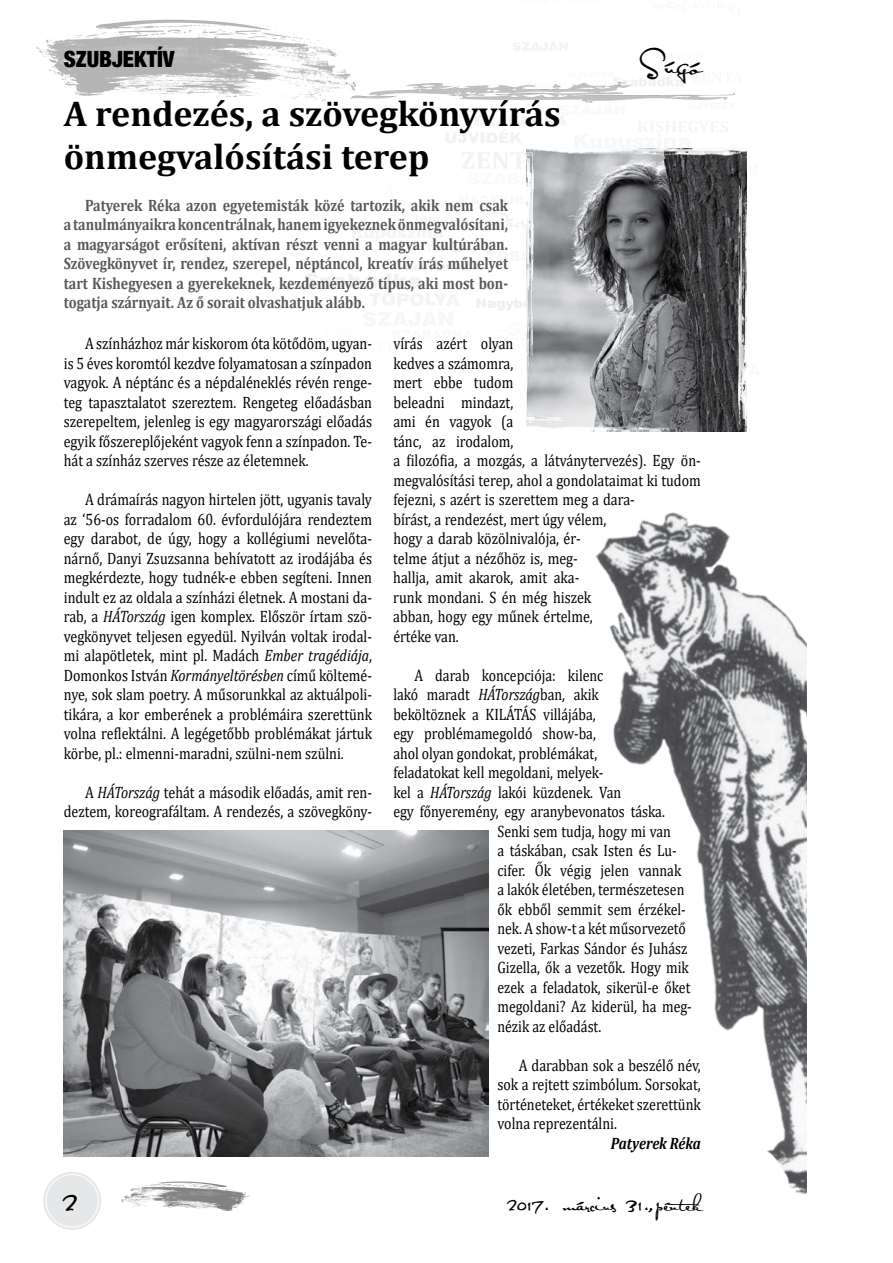
<style>
.page{position:relative;width:893px;height:1263px;background:#fff}
.page>*{position:absolute;margin:0;border:0;box-sizing:border-box;transform-origin:0 0}
.t1{font:700 36px/43.2px "Cambria";color:#000}
.t2{font:27px "Satisfaction";color:#000}
.t3{font:900 condensed 22.5px "Helvetica Neue LT Pro";color:#000}
.t4{font:18px "Satisfaction";color:#000}
.t5{font:16.5px/19.5px "Cambria";color:#000;text-align:justify;scale:.85 1}
.t6{font:16.5px "Cambria";color:#000;scale:.84 1}
.t7{font:700 16.5px/19.5px "Cambria";color:#58595b;text-align:justify;scale:.85 1}
.t8{font:italic 700 16.5px "Cambria";letter-spacing:-.01em;color:#000;scale:.85 1}
.s1{font-style:italic}
</style>
<div class="page">
<img style="left:36px;top:19px;width:699px;height:291px">
<div style="left:43px;top:1172px;width:58px;height:58px;background:#e6e7e8;border-radius:50%"></div>
<div style="left:46px;top:1174px;width:53px;height:53px;border:1px solid #fff;border-radius:50%"></div>
<img style="left:121px;top:1181px;width:129px;height:30px">
<img style="left:595px;top:512px;width:212px;height:682px">
<img style="left:526px;top:149px;width:221px;height:286px">
<img style="left:64px;top:831px;width:425px;height:326px">
<h3 class="t3" style="left:64px;top:45px;width:112px">SZUBJEKTÍV</h3>
<h1 class="t1" style="left:64px;top:91px;width:498px">A rendezés, a szövegkönyvírás önmegvalósítási terep</h1>
<p class="t7" style="left:64px;top:195px;width:524px;text-indent:21px">Patyerek Réka azon egyetemisták közé tartozik, akik nem csak a tanulmányaikra koncentrálnak, hanem igyekeznek önmegvalósítani, a magyarságot erősíteni, aktívan részt venni a magyar kultúrában.<br>Szövegkönyvet ír, rendez, szerepel, néptáncol, kreatív írás műhelyet tart Kishegyesen a gyerekeknek, kezdeményező típus, aki most bon&shy;togatja szárnyait. Az ő sorait olvashatjuk alább.</p>
<p class="t5" style="left:64px;top:334px;width:364px;text-indent:21px">A színházhoz már kiskorom óta kötődöm, ugyan&shy;is 5 éves koromtól kezdve folyamatosan a színpadon vagyok. A néptánc és a népdaléneklés révén renge&shy;teg tapasztalatot szereztem. Rengeteg előadásban szerepeltem, jelenleg is egy magyarországi előadás egyik főszereplőjeként vagyok fenn a színpadon. Te&shy;hát a színház szerves része az életemnek.</p>
<p class="t5" style="left:64px;top:490px;width:364px;text-indent:21px">A drámaírás nagyon hirtelen jött, ugyanis tavaly az ‘56-os forradalom 60. évfordulójára rendeztem egy darabot, de úgy, hogy a kollégiumi nevelőta&shy;nárnő, Danyi Zsuzsanna behívatott az irodájába és megkérdezte, hogy tudnék-e ebben segíteni. Innen indult ez az oldala a színházi életnek. A mostani da&shy;rab, a <span class="s1">HÁTország</span> igen komplex. Először írtam szö&shy;vegkönyvet teljesen egyedül. Nyilván voltak irodal&shy;mi alapötletek, mint pl. Madách <span class="s1">Ember tragédiája</span>, Domonkos István <span class="s1">Kormányeltörésben</span> című költemé&shy;nye, sok slam poetry. A műsorunkkal az aktuálpoli&shy;tikára, a kor emberének a problémáira szerettünk volna reflektálni. A legégetőbb problémákat jártuk körbe, pl.: elmenni-maradni, szülni-nem szülni.</p>
<p class="t5" style="left:64px;top:782px;width:364px;text-align:right">A <span class="s1">HÁTország</span> tehát a második előadás, amit ren&shy;deztem, koreografáltam. A rendezés, a szövegköny-</p>
<h2 class="t2" style="left:640px;top:48px;width:63px">Súgó</h2>
<p class="t5" style="left:393px;top:334px;width:363px;text-align:left">vírás azért olyan<br>kedves a számomra,<br>mert ebbe tudom<br>beleadni mindazt,<br>ami én vagyok (a<br>tánc, az irodalom,<br>a filozófia, a mozgás, a látványtervezés). Egy ön&shy;megvalósítási terep, ahol a gondolataimat ki tudom fejezni, s azért is szerettem meg a dara-<br>bírást, a rendezést, mert úgy vélem,<br>hogy a darab közölnivalója, ér-<br>telme átjut a nézőhöz is, meg-<br>hallja, amit akarok, amit aka-<br>runk mondani. S én még hiszek<br>abban, hogy egy műnek értelme,<br>értéke van.</p>
<p class="t6" style="left:415px;top:665px;width:226px">A darab koncepciója: kilenc</p>
<p class="t6" style="left:393px;top:685px;width:246px">lakó maradt <span class="s1">HÁTország</span>ban, akik</p>
<p class="t6" style="left:393px;top:704px;width:243px">beköltöznek a KILÁTÁS villájába,</p>
<p class="t6" style="left:393px;top:724px;width:243px">egy problémamegoldó show-ba,</p>
<p class="t6" style="left:393px;top:743px;width:244px">ahol olyan gondokat, problémákat,</p>
<p class="t6" style="left:393px;top:763px;width:252px">feladatokat kell megoldani, melyek-</p>
<p class="t6" style="left:393px;top:782px;width:273px">kel a <span class="s1">HÁTország</span> lakói küzdenek. Van</p>
<p class="t6" style="left:393px;top:802px;width:325px">egy főnyeremény, egy aranybevonatos táska.</p>
<p class="t6" style="left:497px;top:821px;width:208px">Senki sem tudja, hogy mi van</p>
<p class="t6" style="left:497px;top:841px;width:215px">a táskában, csak Isten és Lu-</p>
<p class="t6" style="left:497px;top:860px;width:220px">cifer. Ők végig jelen vannak</p>
<p class="t6" style="left:497px;top:880px;width:224px">a lakók életében, természetesen</p>
<p class="t6" style="left:497px;top:899px;width:226px">ők ebből semmit sem érzékel-</p>
<p class="t6" style="left:497px;top:919px;width:226px">nek. A show-t a két műsorvezető</p>
<p class="t6" style="left:497px;top:938px;width:228px">vezeti, Farkas Sándor és Juhász</p>
<p class="t6" style="left:497px;top:958px;width:229px">Gizella, ők a vezetők. Hogy mik</p>
<p class="t6" style="left:497px;top:977px;width:231px">ezek a feladatok, sikerül-e őket</p>
<p class="t6" style="left:497px;top:997px;width:233px">megoldani? Az kiderül, ha meg-</p>
<p class="t6" style="left:497px;top:1016px;width:125px">nézik az előadást.</p>
<p class="t5" style="left:497px;top:1055px;width:241px;text-indent:21px">A darabban sok a beszélő név, sok a rejtett szimbólum. Sorsokat, történeteket, értékeket szerettünk volna reprezentálni.</p>
<p class="t8" style="left:611px;top:1131px;width:107px">Patyerek Réka</p>
<h2 class="t2" style="left:64px;top:1185px;width:16px">2</h2>
<p class="t4" style="left:508px;top:1193px;width:205px">2017. március 31.,péntek</p>
</div>
